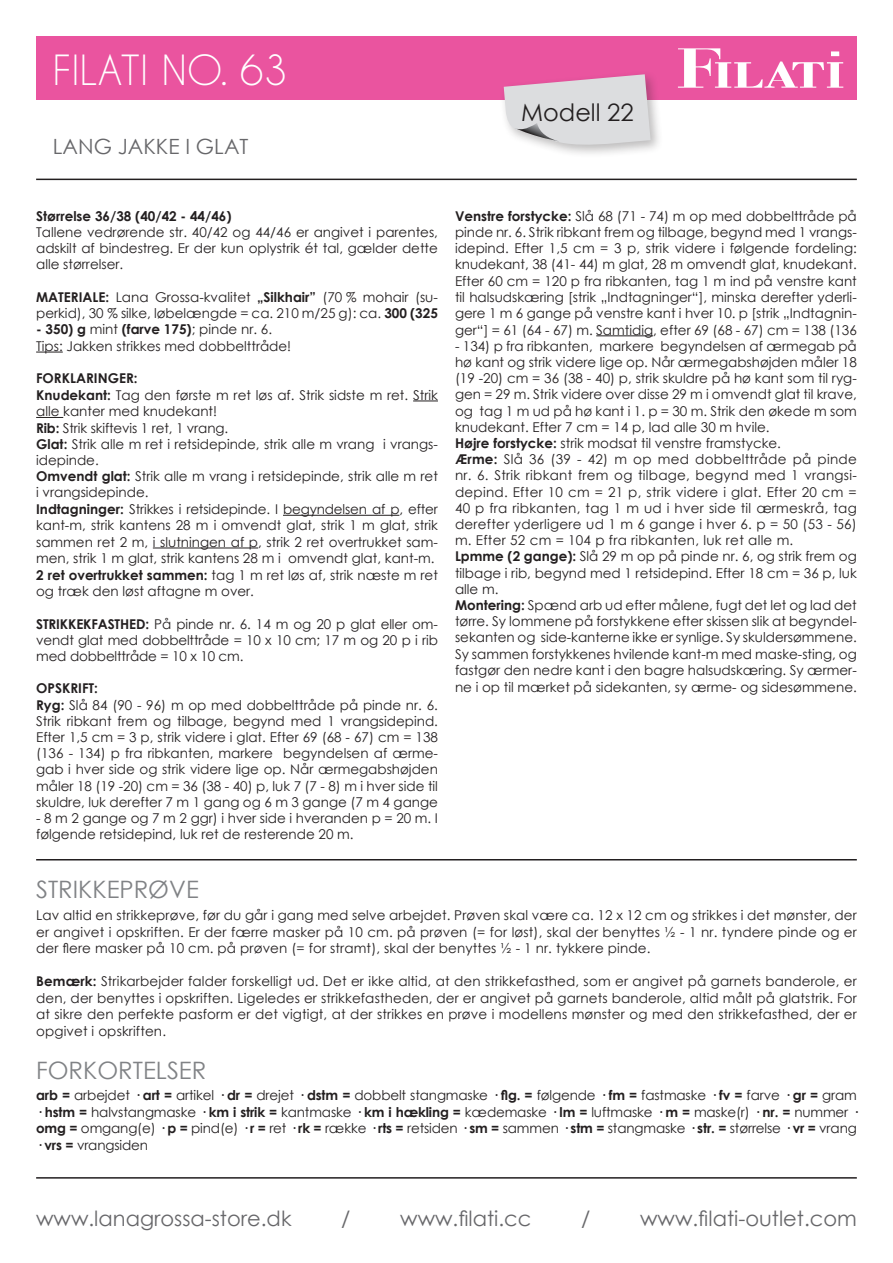
<style>
.page{position:relative;width:893px;height:1263px;background:#fff}
.page>*{position:absolute;margin:0;border:0;box-sizing:border-box;transform-origin:0 0}
.t1{font:39px "Caviar Dreams";color:#fff}
.Helvetica_Light{font:24px "Century Gothic";color:#808285}
.t2{font:24px "Century Gothic";color:#231f20}
.t3{font:21px "Century Gothic";color:#67676a}
.Fliesstext{font:13.5px/16.2px "Century Gothic";color:#231f20;text-align:justify}
.Fliesstext-2{font:700 13.5px "Century Gothic";color:#231f20}
.s1{font-weight:700}
.s2{font-weight:400}
</style>
<div class="page">
<hr style="left:36px;top:1177px;width:821px;height:1px;background:#231f20">
<hr style="left:36px;top:179px;width:821px;height:1px;background:#231f20">
<div style="left:36px;top:36px;width:821px;height:64px;background:#ea549f"></div>
<svg style="left:678px;top:48px;width:165px;height:40px"></svg>
<div style="left:499px;top:70px;width:165px;height:88px;background:#231f20;opacity:.3"></div>
<svg style="left:504px;top:74px;width:147px;height:76px;background:#dcced7"></svg>
<svg style="left:36px;top:352px;width:27px;height:1px"></svg>
<svg style="left:413px;top:401px;width:25px;height:1px"></svg>
<svg style="left:36px;top:417px;width:27px;height:1px"></svg>
<hr style="left:283px;top:515px;width:116px;height:1px;background:#231f20">
<hr style="left:153px;top:548px;width:105px;height:1px;background:#231f20">
<hr style="left:596px;top:335px;width:57px;height:1px;background:#231f20">
<hr style="left:36px;top:859px;width:821px;height:1px;background:#231f20">
<p class="t1" style="left:53px;top:47px;width:236px">FILATI NO. 63</p>
<p class="t3" style="left:53px;top:131px;width:197px">LANG JAKKE I GLAT</p>
<p class="t2" style="left:521px;top:96px;width:114px">Modell 22</p>
<p class="Fliesstext-2" style="left:36px;top:206px;width:197px">Størrelse 36/38 (40/42 - 44/46)</p>
<p class="Fliesstext" style="left:36px;top:224px;width:403px">Tallene vedrørende str. 40/42 og 44/46 er angivet i parentes, adskilt af bindestreg. Er der kun oplystrik ét tal, gælder dette alle størrelser.</p>
<p class="Fliesstext" style="left:36px;top:289px;width:403px"><span class="s1">MATERIALE:</span> Lana Grossa-kvalitet <span class="s1">„Silkhair”</span> (70 % mohair (su&shy;perkid), 30 % silke, løbelængde = ca. 210 m/25 g): ca. <span class="s1">300 (325</span></p>
<p class="Fliesstext-2" style="left:36px;top:319px;width:237px">- 350) g <span class="s2">mint</span> (farve 175)<span class="s2">; pinde nr. 6.</span></p>
<p class="Fliesstext" style="left:36px;top:338px;width:257px">Tips: Jakken strikkes med dobbelttråde!</p>
<p class="Fliesstext-2" style="left:36px;top:368px;width:103px">FORKLARINGER:</p>
<p class="Fliesstext" style="left:36px;top:386px;width:403px"><span class="s1">Knudekant:</span> Tag den første m ret løs af. Strik sidste m ret. Strik alle kanter med knudekant!</p>
<p class="Fliesstext" style="left:36px;top:419px;width:193px"><span class="s1">Rib:</span> Strik skiftevis 1 ret, 1 vrang.</p>
<p class="Fliesstext" style="left:36px;top:436px;width:403px"><span class="s1">Glat:</span> Strik alle m ret i retsidepinde, strik alle m vrang i vrangs&shy;idepinde.</p>
<p class="Fliesstext" style="left:36px;top:468px;width:403px"><span class="s1">Omvendt glat:</span> Strik alle m vrang i retsidepinde, strik alle m ret i vrangsidepinde.</p>
<p class="Fliesstext" style="left:36px;top:501px;width:403px"><span class="s1">Indtagninger:</span> Strikkes i retsidepinde. I begyndelsen af p, efter kant-m, strik kantens 28 m i omvendt glat, strik 1 m glat, strik sammen ret 2 m, i slutningen af p, strik 2 ret overtrukket sam&shy;men, strik 1 m glat, strik kantens 28 m i omvendt glat, kant-m.</p>
<p class="Fliesstext" style="left:36px;top:566px;width:403px"><span class="s1">2 ret overtrukket sammen:</span> tag 1 m ret løs af, strik næste m ret og træk den løst aftagne m over.</p>
<p class="Fliesstext" style="left:36px;top:615px;width:403px"><span class="s1">STRIKKEKFASTHED:</span> På pinde nr. 6. 14 m og 20 p glat eller om&shy;vendt glat med dobbelttråde = 10 x 10 cm; 17 m og 20 p i rib med dobbelttråde = 10 x 10 cm.</p>
<p class="Fliesstext-2" style="left:36px;top:678px;width:63px">OPSKRIFT:</p>
<p class="Fliesstext" style="left:36px;top:696px;width:403px"><span class="s1">Ryg:</span> Slå 84 (90 - 96) m op med dobbelttråde på pinde nr. 6.<br>Strik ribkant frem og tilbage, begynd med 1 vrangsidepind.<br>Efter 1,5 cm = 3 p, strik videre i glat. Efter 69 (68 - 67) cm = 138 (136 - 134) p fra ribkanten, markere begyndelsen af ærme&shy;gab i hver side og strik videre lige op. Når ærmegabshøjden måler 18 (19 -20) cm = 36 (38 - 40) p, luk 7 (7 - 8) m i hver side til skuldre, luk derefter 7 m 1 gang og 6 m 3 gange (7 m 4 gange</p>
<p class="Fliesstext" style="left:36px;top:810px;width:403px">- 8 m 2 gange og 7 m 2 ggr) i hver side i hveranden p = 20 m. I følgende retsidepind, luk ret de resterende 20 m.</p>
<p class="Helvetica_Light" style="left:36px;top:873px;width:164px">STRIKKEPRØVE</p>
<p class="Fliesstext" style="left:455px;top:208px;width:403px"><span class="s1">Venstre forstycke:</span> Slå 68 (71 - 74) m op med dobbelttråde på pinde nr. 6. Strik ribkant frem og tilbage, begynd med 1 vrangs&shy;idepind. Efter 1,5 cm = 3 p, strik videre i følgende fordeling: knudekant, 38 (41- 44) m glat, 28 m omvendt glat, knudekant.<br>Efter 60 cm = 120 p fra ribkanten, tag 1 m ind på venstre kant til halsudskæring [strik „Indtagninger“], minska derefter yderli&shy;gere 1 m 6 gange på venstre kant i hver 10. p [strik „Indtagnin&shy;ger“] = 61 (64 - 67) m. Samtidig, efter 69 (68 - 67) cm = 138 (136</p>
<p class="Fliesstext" style="left:455px;top:338px;width:403px">- 134) p fra ribkanten, markere begyndelsen af ærmegab på hø kant og strik videre lige op. Når ærmegabshøjden måler 18 (19 -20) cm = 36 (38 - 40) p, strik skuldre på hø kant som til ryg&shy;gen = 29 m. Strik videre over disse 29 m i omvendt glat til krave, og tag 1 m ud på hø kant i 1. p = 30 m. Strik den økede m som knudekant. Efter 7 cm = 14 p, lad alle 30 m hvile.</p>
<p class="Fliesstext" style="left:455px;top:435px;width:328px"><span class="s1">Højre forstycke:</span> strik modsat til venstre framstycke.</p>
<p class="Fliesstext" style="left:455px;top:451px;width:403px"><span class="s1">Ærme:</span> Slå 36 (39 - 42) m op med dobbelttråde på pinde nr. 6. Strik ribkant frem og tilbage, begynd med 1 vrangsi&shy;depind. Efter 10 cm = 21 p, strik videre i glat. Efter 20 cm = 40 p fra ribkanten, tag 1 m ud i hver side til ærmeskrå, tag derefter yderligere ud 1 m 6 gange i hver 6. p = 50 (53 - 56) m. Efter 52 cm = 104 p fra ribkanten, luk ret alle m.</p>
<p class="Fliesstext" style="left:455px;top:548px;width:403px"><span class="s1">Lpmme (2 gange):</span> Slå 29 m op på pinde nr. 6, og strik frem og tilbage i rib, begynd med 1 retsidepind. Efter 18 cm = 36 p, luk alle m.</p>
<p class="Fliesstext" style="left:455px;top:597px;width:403px"><span class="s1">Montering:</span> Spænd arb ud efter målene, fugt det let og lad det tørre. Sy lommene på forstykkene efter skissen slik at begyndel&shy;sekanten og side-kanterne ikke er synlige. Sy skuldersømmene.<br>Sy sammen forstykkenes hvilende kant-m med maske-sting, og fastgør den nedre kant i den bagre halsudskæring. Sy ærmer&shy;ne i op til mærket på sidekanten, sy ærme- og sidesømmene.</p>
<p class="Fliesstext" style="left:36px;top:907px;width:822px">Lav altid en strikkeprøve, før du går i gang med selve arbejdet. Prøven skal være ca. 12 x 12 cm og strikkes i det mønster, der er angivet i opskriften. Er der færre masker på 10 cm. på prøven (= for løst), skal der benyttes ½ - 1 nr. tyndere pinde og er der flere masker på 10 cm. på prøven (= for stramt), skal der benyttes ½ - 1 nr. tykkere pinde.</p>
<p class="Fliesstext" style="left:36px;top:973px;width:822px"><span class="s1">Bemærk:</span> Strikarbejder falder forskelligt ud. Det er ikke altid, at den strikkefasthed, som er angivet på garnets banderole, er den, der benyttes i opskriften. Ligeledes er strikkefastheden, der er angivet på garnets banderole, altid målt på glatstrik. For at sikre den perfekte pasform er det vigtigt, at der strikkes en prøve i modellens mønster og med den strikkefasthed, der er opgivet i opskriften.</p>
<p class="Helvetica_Light" style="left:36px;top:1053px;width:172px">FORKORTELSER</p>
<p class="Fliesstext" style="left:36px;top:1087px;width:822px"><span class="s1">arb =</span> arbejdet <span class="s1">· art =</span> artikel <span class="s1">· dr =</span> drejet <span class="s1">· dstm =</span> dobbelt stangmaske <span class="s1">· flg. =</span> følgende <span class="s1">· fm =</span> fastmaske <span class="s1">· fv =</span> farve <span class="s1">· gr =</span> gram <span class="s1">· hstm =</span> halvstangmaske <span class="s1">· km i strik =</span> kantmaske <span class="s1">· km i hækling =</span> kædemaske <span class="s1">· lm =</span> luftmaske <span class="s1">· m =</span> maske(r) <span class="s1">· nr. =</span> nummer <span class="s1">· omg =</span> omgang(e) <span class="s1">· p =</span> pind(e) <span class="s1">· r =</span> ret <span class="s1">· rk =</span> række <span class="s1">· rts =</span> retsiden <span class="s1">· sm =</span> sammen <span class="s1">· stm =</span> stangmaske <span class="s1">· str. =</span> størrelse <span class="s1">· vr =</span> vrang <span class="s1">· vrs =</span> vrangsiden</p>
<p class="t3" style="left:36px;top:1204px;width:257px">www.lanagrossa-store.dk</p>
<p class="t3" style="left:341px;top:1204px;width:11px">/</p>
<p class="t3" style="left:400px;top:1204px;width:133px">www.filati.cc</p>
<p class="t3" style="left:581px;top:1204px;width:11px">/</p>
<p class="t3" style="left:640px;top:1204px;width:218px">www.filati-outlet.com</p>
</div>
